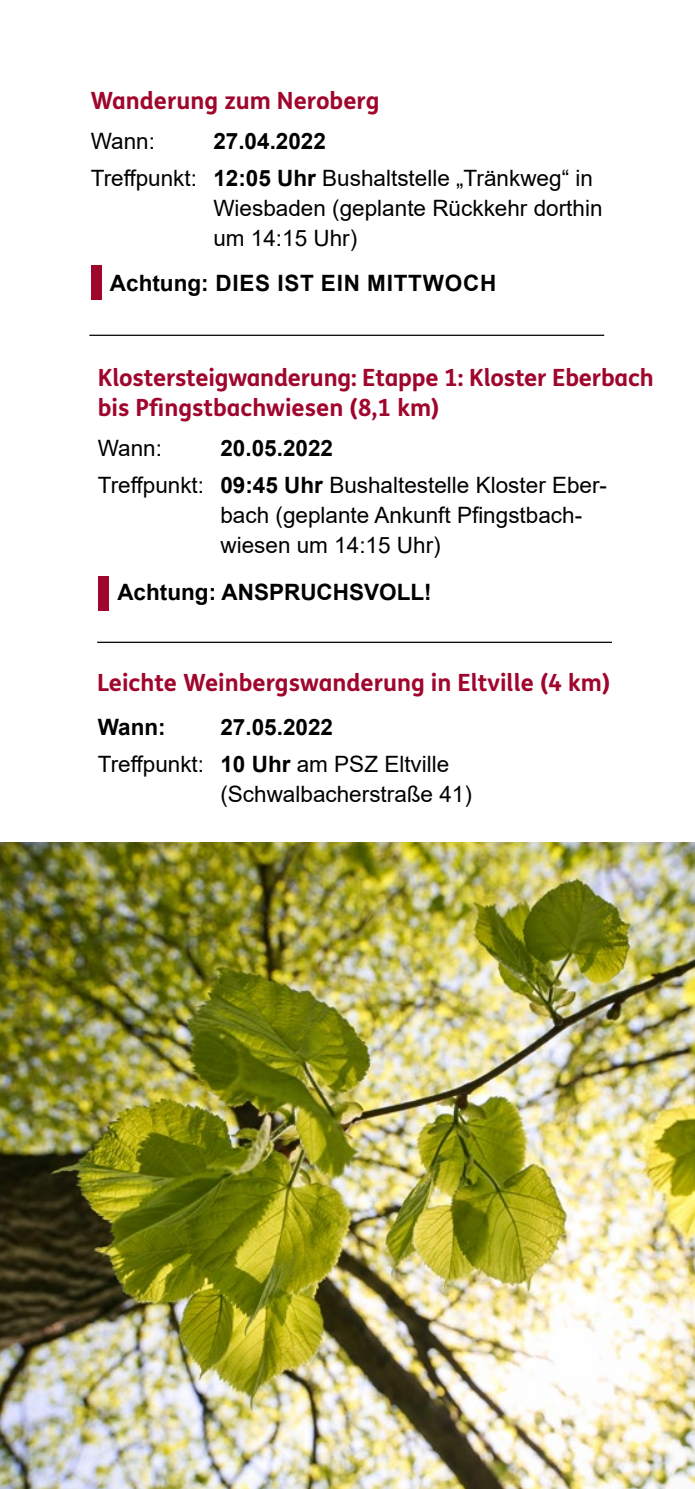
<style>
.page{position:relative;width:695px;height:1489px;background:#fff}
.page>*{position:absolute;margin:0;border:0;box-sizing:border-box;transform-origin:0 0}
.t1{font:700 23.75px/30px "FS Me";color:#a0052c}
.t2{font:22.5px/37px "Arial";color:#000}
.t3{font:700 22.5px "Arial";color:#000}
.t4{font:700 22.5px "Arial";letter-spacing:.035em;color:#000}
.s1{font-weight:700}
</style>
<div class="page">
<div style="left:91px;top:266px;width:11px;height:34px;background:#a0052c"></div>
<hr style="left:97px;top:641px;width:515px;height:2px;background:#000">
<div style="left:99px;top:576px;width:10px;height:34px;background:#a0052c"></div>
<img style="left:0;top:842px;width:694px;height:646px">
<hr style="left:89px;top:334px;width:515px;height:2px;background:#000">
<p class="t1" style="left:90px;top:84px;width:290px">Wanderung zum Neroberg</p>
<p class="t2" style="left:91px;top:122px;width:503px;text-indent:122px"><span class="s1">27.04.2022<br></span>Treffpunkt: <span class="s1">12:05 Uhr</span> Bushaltstelle „Tränkweg“ in</p>
<p class="t2" style="left:213px;top:193px;width:390px;line-height:30px">Wiesbaden (geplante Rückkehr dorthin um 14:15 Uhr)</p>
<p class="t2" style="left:91px;top:122px;width:66px">Wann:</p>
<p class="t4" style="left:110px;top:267px;width:388px">Achtung: DIES IST EIN MITTWOCH</p>
<p class="t1" style="left:98px;top:361px;width:557px">Klostersteigwanderung: Etappe 1: Kloster Eberbach bis Pfingstbachwiesen (8,1 km)</p>
<p class="t2" style="left:98px;top:429px;width:510px;text-indent:122px"><span class="s1">20.05.2022<br></span>Treffpunkt: <span class="s1">09:45 Uhr</span> Bushaltestelle Kloster Eber-</p>
<p class="t2" style="left:220px;top:500px;width:363px;line-height:30px">bach (geplante Ankunft Pfingstbach&shy;wiesen um 14:15 Uhr)</p>
<p class="t2" style="left:98px;top:429px;width:66px">Wann:</p>
<p class="t3" style="left:117px;top:575px;width:316px">Achtung: ANSPRUCHSVOLL!</p>
<p class="t1" style="left:97px;top:666px;width:514px">Leichte Weinbergswanderung in Eltville (4 km)</p>
<p class="t2" style="left:98px;top:708px;width:353px;text-align:center"><span class="s1">27.05.2022<br></span>Treffpunkt: <span class="s1">10 Uhr</span> am PSZ Eltville</p>
<p class="t2" style="left:220px;top:775px;width:253px">(Schwalbacherstraße 41)</p>
<p class="t3" style="left:98px;top:711px;width:69px">Wann:</p>
</div>
